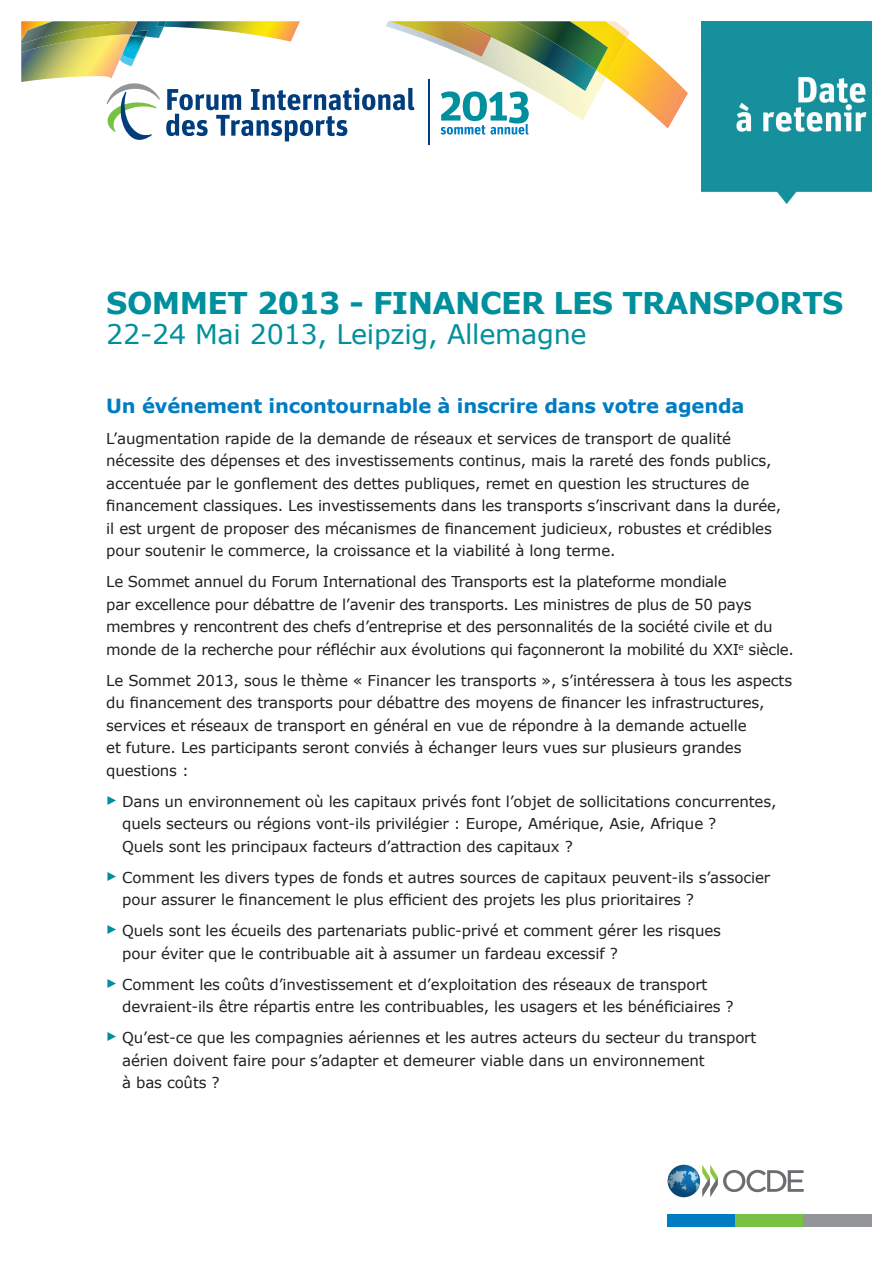
<style>
.page{position:relative;width:893px;height:1263px;background:#fff}
.page>*{position:absolute;margin:0;border:0;box-sizing:border-box;transform-origin:0 0}
.t1{font:700 30px "Verdana";letter-spacing:-.02em;color:#008f9c}
.t2{font:27px "Verdana";letter-spacing:-.01em;color:#008f9c}
.t3{font:700 19.5px "Verdana";letter-spacing:-.01em;color:#007cc2}
.t4{font:15px/22.5px "Verdana";letter-spacing:-.01em;color:#231f20}
.s1{font-family:"Unit Pro";font-weight:700;font-size:19.5px;color:#008f9c}
</style>
<div class="page">
<img style="left:702px;top:21px;width:170px;height:182px">
<hr style="left:428px;top:80px;width:2px;height:65px;background:#013d7d">
<svg style="left:21px;top:21px;width:697px;height:120px"></svg>
<svg style="left:668px;top:1165px;width:32px;height:32px"></svg>
<svg style="left:702px;top:1165px;width:102px;height:32px"></svg>
<div style="left:668px;top:1214px;width:68px;height:13px;background:#007cc2"></div>
<div style="left:736px;top:1214px;width:68px;height:13px;background:#79c142"></div>
<div style="left:804px;top:1214px;width:68px;height:13px;background:#939598"></div>
<h1 class="t1" style="left:106px;top:284px;width:739px">SOMMET 2013 - FINANCER LES TRANSPORTS</h1>
<h2 class="t2" style="left:106px;top:317px;width:482px">22-24 Mai 2013, Leipzig, Allemagne</h2>
<h3 class="t3" style="left:106px;top:393px;width:640px">Un événement incontournable à inscrire dans votre agenda</h3>
<p class="t4" style="left:106px;top:427px;width:677px">L’augmentation rapide de la demande de réseaux et services de transport de qualité nécessite des dépenses et des investissements continus, mais la rareté des fonds publics, accentuée par le gonflement des dettes publiques, remet en question les structures de financement classiques. Les investissements dans les transports s’inscrivant dans la durée, il est urgent de proposer des mécanismes de financement judicieux, robustes et crédibles pour soutenir le commerce, la croissance et la viabilité à long terme.</p>
<p class="t4" style="left:106px;top:570px;width:689px">Le Sommet annuel du Forum International des Transports est la plateforme mondiale<br>par excellence pour débattre de l’avenir des transports. Les ministres de plus de 50 pays membres y rencontrent des chefs d’entreprise et des personnalités de la société civile et du monde de la recherche pour réfléchir aux évolutions qui façonneront la mobilité du XXI<sup>e</sup> siècle.</p>
<p class="t4" style="left:106px;top:669px;width:687px">Le Sommet 2013, sous le thème « Financer les transports », s’intéressera à tous les aspects du financement des transports pour débattre des moyens de financer les infrastructures, services et réseaux de transport en général en vue de répondre à la demande actuelle<br>et future. Les participants seront conviés à échanger leurs vues sur plusieurs grandes questions :</p>
<p class="t4" style="left:122px;top:790px;width:656px;text-indent:-16px"><span class="s1">▶</span> Dans un environnement où les capitaux privés font l’objet de sollicitations concurrentes, quels secteurs ou régions vont-ils privilégier : Europe, Amérique, Asie, Afrique ?<br>Quels sont les principaux facteurs d’attraction des capitaux ?</p>
<p class="t4" style="left:122px;top:866px;width:649px;text-indent:-16px"><span class="s1">▶</span> Comment les divers types de fonds et autres sources de capitaux peuvent-ils s’associer pour assurer le financement le plus efficient des projets les plus prioritaires ?</p>
<p class="t4" style="left:122px;top:919px;width:600px;text-indent:-16px"><span class="s1">▶</span> Quels sont les écueils des partenariats public-privé et comment gérer les risques pour éviter que le contribuable ait à assumer un fardeau excessif ?</p>
<p class="t4" style="left:122px;top:973px;width:613px;text-indent:-16px"><span class="s1">▶</span> Comment les coûts d’investissement et d’exploitation des réseaux de transport devraient-ils être répartis entre les contribuables, les usagers et les bénéficiaires ?</p>
<p class="t4" style="left:122px;top:1026px;width:636px;text-indent:-16px"><span class="s1">▶</span> Qu’est-ce que les compagnies aériennes et les autres acteurs du secteur du transport aérien doivent faire pour s’adapter et demeurer viable dans un environnement<br>à bas coûts ?</p>
</div>
